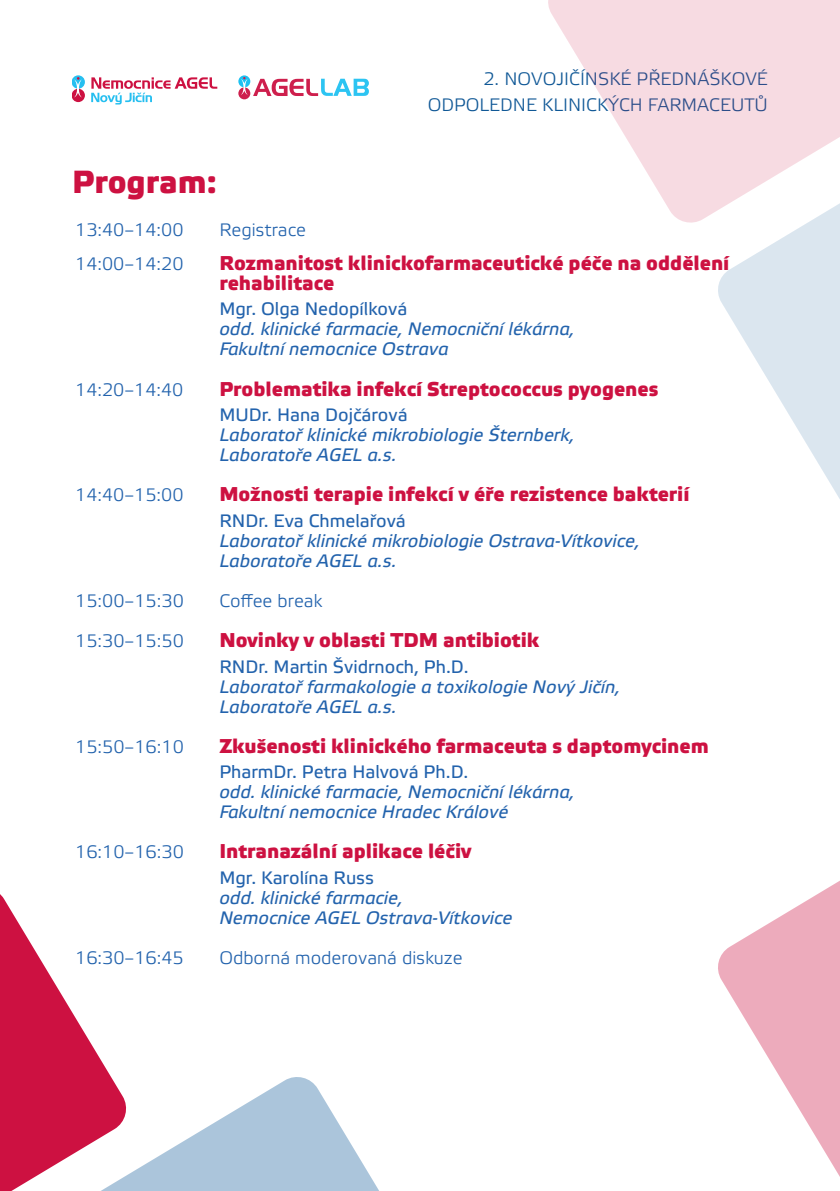
<style>
.page{position:relative;width:840px;height:1191px;background:#fff}
.page>*{position:absolute;margin:0;border:0;box-sizing:border-box;transform-origin:0 0}
.t1{font:700 32px "Elektra Medium Pro";color:#cd1141}
.t2{font:700 20px/20px "Elektra Medium Pro";color:#cd1141}
.t3{font:italic 18px/20px "Etelka Text Pro";color:#2363ad}
.t4{font:18px "Elektra Light Pro";color:#2363ad}
.t5{font:18px "Etelka Text Pro";color:#2363ad}
.t6{font:18px/26px "Elektra Light Pro";color:#105896;text-align:right}
</style>
<div class="page">
<svg style="left:718px;top:881px;width:121px;height:294px;fill:#edabbc"></svg>
<svg style="left:129px;top:1077px;width:250px;height:114px;fill:#abc5db"></svg>
<svg style="left:238px;top:75px;width:12px;height:12px"></svg>
<svg style="left:238px;top:87px;width:12px;height:12px"></svg>
<svg style="left:240px;top:77px;width:129px;height:19px"></svg>
<svg style="left:0;top:894px;width:129px;height:297px"></svg>
<svg style="left:718px;top:226px;width:121px;height:272px;fill:#dbe6ef"></svg>
<svg style="left:548px;top:0;width:291px;height:226px;fill:#f7dbe2"></svg>
<svg style="left:72px;top:75px;width:13px;height:14px"></svg>
<div style="left:72px;top:89px;width:13px;height:13px;background:#cd1141;border-radius:50%"></div>
<svg style="left:74px;top:77px;width:8px;height:21px"></svg>
<svg style="left:91px;top:77px;width:126px;height:27px"></svg>
<p class="t6" style="left:427px;top:66px;width:341px">2. NOVOJIČÍNSKÉ PŘEDNÁŠKOVÉ<br>ODPOLEDNE KLINICKÝCH FARMACEUTŮ</p>
<p class="t1" style="left:72px;top:164px;width:146px">Program:</p>
<p class="t4" style="left:75px;top:220px;width:110px">13:40–14:00</p>
<p class="t4" style="left:219px;top:220px;width:88px">Registrace</p>
<p class="t4" style="left:75px;top:254px;width:110px">14:00–14:20</p>
<p class="t2" style="left:219px;top:253px;width:511px">Rozmanitost klinickofarmaceutické péče na oddělení rehabilitace</p>
<p class="t5" style="left:219px;top:299px;width:189px">Mgr. Olga Nedopílková</p>
<p class="t3" style="left:219px;top:320px;width:356px">odd. klinické farmacie, Nemocniční lékárna,</p>
<p class="t3" style="left:219px;top:340px;width:230px">Fakultní nemocnice Ostrava</p>
<p class="t4" style="left:75px;top:380px;width:110px">14:20–14:40</p>
<p class="t2" style="left:219px;top:379px;width:440px">Problematika infekcí Streptococcus pyogenes</p>
<p class="t5" style="left:219px;top:405px;width:190px">MUDr. Hana Dojčárová</p>
<p class="t3" style="left:219px;top:426px;width:356px">Laboratoř klinické mikrobiologie Šternberk,<br>Laboratoře AGEL a.s.</p>
<p class="t4" style="left:75px;top:485px;width:110px">14:40–15:00</p>
<p class="t2" style="left:219px;top:485px;width:471px">Možnosti terapie infekcí v éře rezistence bakterií</p>
<p class="t5" style="left:219px;top:511px;width:188px">RNDr. Eva Chmelařová</p>
<p class="t3" style="left:219px;top:532px;width:422px">Laboratoř klinické mikrobiologie Ostrava-Vítkovice,<br>Laboratoře AGEL a.s.</p>
<p class="t4" style="left:75px;top:591px;width:110px">15:00–15:30</p>
<p class="t4" style="left:219px;top:591px;width:104px">Coffee break</p>
<p class="t4" style="left:75px;top:631px;width:110px">15:30–15:50</p>
<p class="t2" style="left:219px;top:630px;width:321px">Novinky v oblasti TDM antibiotik</p>
<p class="t5" style="left:219px;top:656px;width:251px">RNDr. Martin Švidrnoch, Ph.D.</p>
<p class="t3" style="left:219px;top:677px;width:402px">Laboratoř farmakologie a toxikologie Nový Jičín,<br>Laboratoře AGEL a.s.</p>
<p class="t4" style="left:75px;top:737px;width:110px">15:50–16:10</p>
<p class="t2" style="left:219px;top:736px;width:490px">Zkušenosti klinického farmaceuta s daptomycinem</p>
<p class="t5" style="left:219px;top:762px;width:250px">PharmDr. Petra Halvová Ph.D.</p>
<p class="t3" style="left:219px;top:783px;width:356px">odd. klinické farmacie, Nemocniční lékárna,<br>Fakultní nemocnice Hradec Králové</p>
<p class="t4" style="left:75px;top:842px;width:110px">16:10–16:30</p>
<p class="t2" style="left:219px;top:842px;width:253px">Intranazální aplikace léčiv</p>
<p class="t5" style="left:219px;top:868px;width:156px">Mgr. Karolína Russ</p>
<p class="t3" style="left:219px;top:889px;width:185px">odd. klinické farmacie,</p>
<p class="t3" style="left:219px;top:909px;width:294px">Nemocnice AGEL Ostrava-Vítkovice</p>
<p class="t4" style="left:75px;top:948px;width:110px">16:30–16:45</p>
<p class="t4" style="left:219px;top:948px;width:245px">Odborná moderovaná diskuze</p>
</div>
